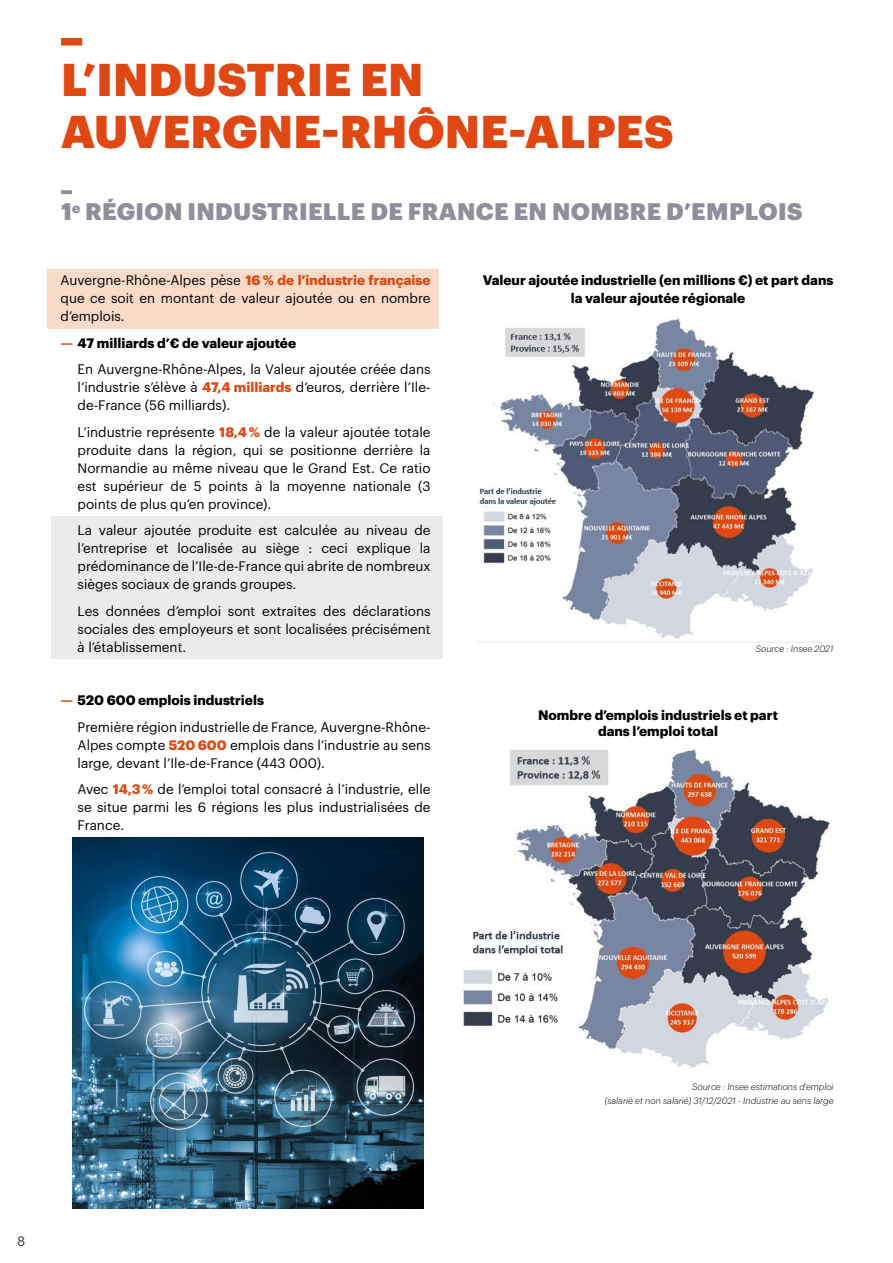
<style>
.page{position:relative;width:893px;height:1263px;background:#fff}
.page>*{position:absolute;margin:0;border:0;box-sizing:border-box;transform-origin:0 0}
.t1{font:900 45px/52.5px "Graphik";letter-spacing:.005em;color:#df4812}
.t2{font:900 23.55px "Graphik";letter-spacing:.015em;color:#8e8f9a}
.t3{font:13.5px/18px "Graphik";color:#000;text-align:justify}
.t4{font:700 13.5px/18px "Graphik";color:#000;text-align:center}
.t5{font:13.5px "Graphik";color:#384050}
.t6{font:italic 300 9px/14.5px "Graphik";color:#000;text-align:right}
.s1{font-weight:700;color:#df4812}
.s2{font-weight:700}
</style>
<div class="page">
<div style="left:51px;top:516px;width:391px;height:142px;background:#ebeaed"></div>
<div style="left:48px;top:269px;width:391px;height:60px;background:#fadbc8"></div>
<div style="left:61px;top:38px;width:21px;height:8px;background:#df4812"></div>
<svg style="left:61px;top:190px;width:11px;height:4px"></svg>
<img style="left:477px;top:319px;width:338px;height:320px">
<img style="left:463px;top:749px;width:367px;height:319px">
<img style="left:72px;top:837px;width:351px;height:372px">
<h1 class="t1" style="left:61px;top:49px;width:614px">L’INDUSTRIE EN<br>AUVERGNE-RHÔNE-ALPES</h1>
<h2 class="t2" style="left:61px;top:193px;width:743px">1<sup>e</sup> RÉGION INDUSTRIELLE DE FRANCE EN NOMBRE D’EMPLOIS</h2>
<p class="t3" style="left:61px;top:270px;width:371px">Auvergne-Rhône-Alpes pèse <span class="s1">16 % de l’industrie française </span>que ce soit en montant de valeur ajoutée ou en nombre d’emplois.</p>
<p class="t3" style="left:78px;top:329px;width:354px;line-height:26.5px;text-indent:-17px"><span class="s1">—</span> <span class="s2">47 milliards d’€ de valeur ajoutée<br></span>En Auvergne-Rhône-Alpes, la Valeur ajoutée créée dans</p>
<p class="t3" style="left:78px;top:377px;width:354px">l’industrie s’élève à <span class="s1">47,4 milliards</span> d’euros, derrière l’Ile&shy;de-France (56 milliards).</p>
<p class="t3" style="left:78px;top:422px;width:354px">L’industrie représente <span class="s1">18,4 %</span> de la valeur ajoutée totale produite dans la région, qui se positionne derrière la Normandie au même niveau que le Grand Est. Ce ratio est supérieur de 5 points à la moyenne nationale (3 points de plus qu’en province).</p>
<p class="t3" style="left:78px;top:520px;width:354px">La valeur ajoutée produite est calculée au niveau de l’entreprise et localisée au siège : ceci explique la prédominance de l’Ile-de-France qui abrite de nombreux sièges sociaux de grands groupes.</p>
<p class="t3" style="left:78px;top:601px;width:354px">Les données d’emploi sont extraites des déclarations sociales des employeurs et sont localisées précisément à l’établissement.</p>
<p class="t3" style="left:78px;top:686px;width:354px;line-height:26.5px;text-indent:-17px"><span class="s1">—</span> <span class="s2">520 600 emplois industriels<br></span>Première région industrielle de France, Auvergne-Rhône-</p>
<p class="t3" style="left:78px;top:734px;width:354px">Alpes compte <span class="s1">520 600</span> emplois dans l’industrie au sens large, devant l’Ile-de-France (443 000).</p>
<p class="t3" style="left:78px;top:779px;width:354px">Avec <span class="s1">14,3 %</span> de l’emploi total consacré à l’industrie, elle se situe parmi les 6 régions les plus industrialisées de France.</p>
<p class="t4" style="left:483px;top:270px;width:352px">Valeur ajoutée industrielle (en millions €) et part dans la valeur ajoutée régionale</p>
<p class="t6" style="left:756px;top:641px;width:79px">Source : Insee 2021</p>
<p class="t4" style="left:538px;top:706px;width:241px;line-height:16.2px">Nombre d’emplois industriels et part dans l’emploi total</p>
<p class="t5" style="left:17px;top:1231px;width:10px">8</p>
<p class="t6" style="left:605px;top:1078px;width:230px">Source : Insee estimations d’emploi<br>(salarié et non salarié) 31/12/2021 - Industrie au sens large</p>
</div>
